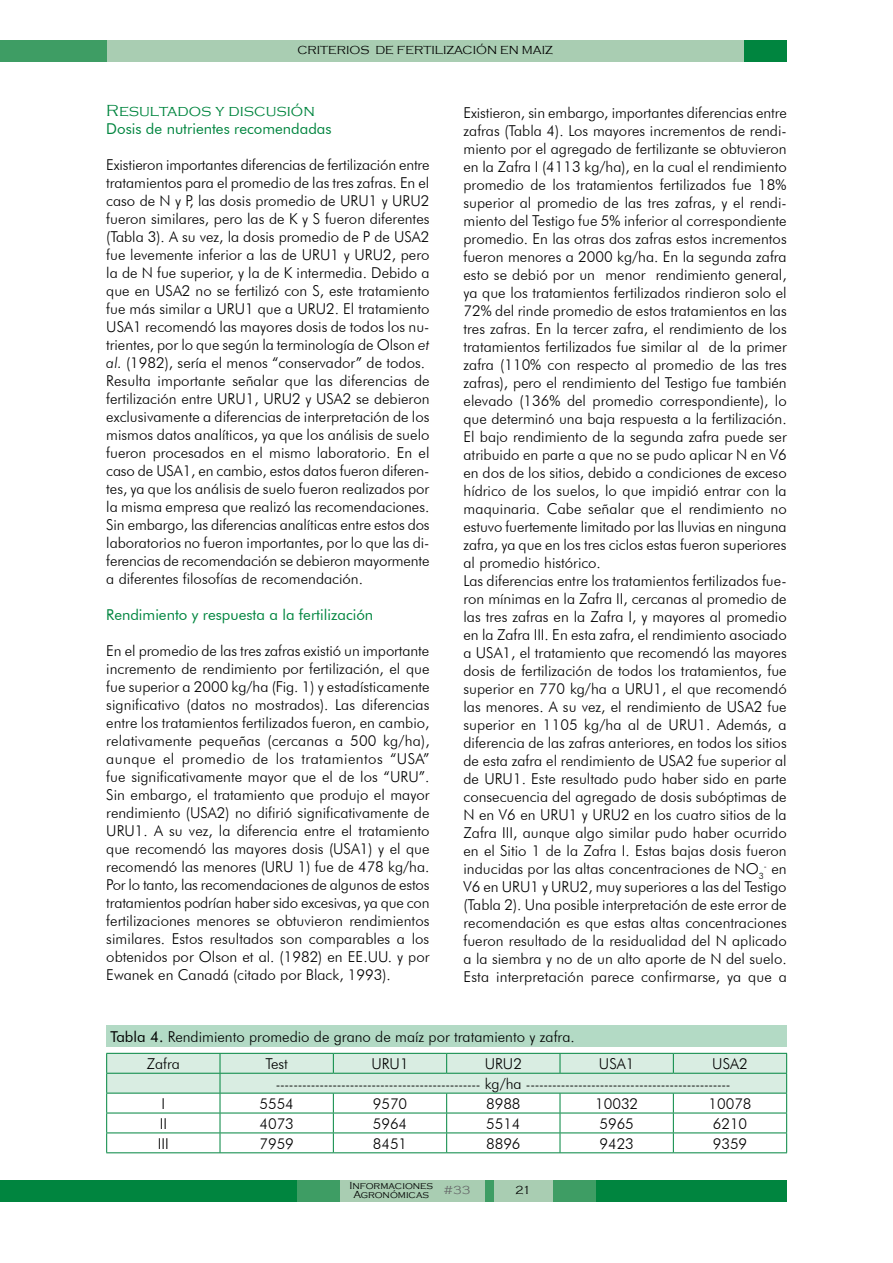
<style>
.page{position:relative;width:893px;height:1263px;background:#fff}
.page>*{position:absolute;margin:0;border:0;box-sizing:border-box;transform-origin:0 0}
.t1{font:300 16.5px "Copperplate Gothic";color:#00853f}
.t2{font:300 15px/18px "Futura BT";color:#000}
.t3{font:15px "Futura BT";color:#00853f}
.t4{font:300 13.5px "Futura BT";color:#000}
.t5{font:300 12px "Copperplate Gothic";color:#000}
.t6{font:300 10.5px/9px "Copperplate Gothic";color:#000}
.s1{font-style:italic}
.s2{font-weight:400}
.s3{font-size:15px}
</style>
<div class="page">
<div style="left:0;top:1180px;width:787px;height:21px;background:#00853f"></div>
<div style="left:0;top:40px;width:787px;height:22px;background:#a9cdb2"></div>
<div style="left:744px;top:40px;width:43px;height:22px;background:#00853f"></div>
<div style="left:0;top:40px;width:106px;height:22px;background:#3e9d64"></div>
<div style="left:298px;top:1180px;width:42px;height:21px;background:#3e9d64"></div>
<div style="left:553px;top:1180px;width:42px;height:21px;background:#3e9d64"></div>
<div style="left:340px;top:1180px;width:213px;height:21px;background:#a9cdb2"></div>
<div style="left:485px;top:1180px;width:8px;height:21px;background:#3e9d64"></div>
<div style="left:106px;top:1025px;width:681px;height:21px;background:#b3dac5"></div>
<svg style="left:106px;top:1053px;width:681px;height:99px"></svg>
<hr style="left:106px;top:1152px;width:114px;height:1px;background:#00853f">
<hr style="left:220px;top:1152px;width:113px;height:1px;background:#00853f">
<hr style="left:333px;top:1152px;width:114px;height:1px;background:#00853f">
<hr style="left:447px;top:1152px;width:113px;height:1px;background:#00853f">
<hr style="left:560px;top:1152px;width:113px;height:1px;background:#00853f">
<hr style="left:673px;top:1152px;width:114px;height:1px;background:#00853f">
<p class="t5" style="left:297px;top:44px;width:257px">CRITERIOS DE FERTILIZACIÓN EN MAIZ</p>
<p class="t1" style="left:106px;top:101px;width:210px">Resultados y discusión</p>
<p class="t3" style="left:106px;top:119px;width:227px">Dosis de nutrientes recomendadas</p>
<p class="t2" style="left:106px;top:155px;width:325px">Existieron importantes diferencias de fertilización entre tratamientos para el promedio de las tres zafras. En el caso de N y P, las dosis promedio de URU1 y URU2 fueron similares, pero las de K y S fueron diferentes (Tabla 3). A su vez, la dosis promedio de P de USA2 fue levemente inferior a las de URU1 y URU2, pero la de N fue superior, y la de K intermedia. Debido a que en USA2 no se fertilizó con S, este tratamiento fue más similar a URU1 que a URU2. El tratamiento USA1 recomendó las mayores dosis de todos los nu&shy;trientes, por lo que según la terminología de Olson <span class="s1">et al.</span> (1982), sería el menos “conservador” de todos.<br>Resulta importante señalar que las diferencias de fertilización entre URU1, URU2 y USA2 se debieron exclusivamente a diferencias de interpretación de los mismos datos analíticos, ya que los análisis de suelo fueron procesados en el mismo laboratorio. En el caso de USA1, en cambio, estos datos fueron diferen&shy;tes, ya que los análisis de suelo fueron realizados por la misma empresa que realizó las recomendaciones.<br>Sin embargo, las diferencias analíticas entre estos dos laboratorios no fueron importantes, por lo que las di&shy;ferencias de recomendación se debieron mayormente a diferentes filosofías de recomendación.</p>
<p class="t3" style="left:106px;top:605px;width:268px">Rendimiento y respuesta a la fertilización</p>
<p class="t2" style="left:106px;top:641px;width:325px;text-align:justify">En el promedio de las tres zafras existió un importante incremento de rendimiento por fertilización, el que fue superior a 2000 kg/ha (Fig. 1) y estadísticamente significativo (datos no mostrados). Las diferencias entre los tratamientos fertilizados fueron, en cambio, relativamente pequeñas (cercanas a 500 kg/ha), aunque el promedio de los tratamientos “USA” fue significativamente mayor que el de los “URU”.<br>Sin embargo, el tratamiento que produjo el mayor rendimiento (USA2) no difirió significativamente de URU1. A su vez, la diferencia entre el tratamiento que recomendó las mayores dosis (USA1) y el que recomendó las menores (URU 1) fue de 478 kg/ha.<br>Por lo tanto, las recomendaciones de algunos de estos tratamientos podrían haber sido excesivas, ya que con fertilizaciones menores se obtuvieron rendimientos similares. Estos resultados son comparables a los obtenidos por Olson et al. (1982) en EE.UU. y por Ewanek en Canadá (citado por Black, 1993).</p>
<p class="t2" style="left:463px;top:103px;width:325px">Existieron, sin embargo, importantes diferencias entre zafras (Tabla 4). Los mayores incrementos de rendi&shy;miento por el agregado de fertilizante se obtuvieron en la Zafra I (4113 kg/ha), en la cual el rendimiento promedio de los tratamientos fertilizados fue 18% superior al promedio de las tres zafras, y el rendi&shy;miento del Testigo fue 5% inferior al correspondiente promedio. En las otras dos zafras estos incrementos fueron menores a 2000 kg/ha. En la segunda zafra esto se debió por un menor rendimiento general, ya que los tratamientos fertilizados rindieron solo el 72% del rinde promedio de estos tratamientos en las tres zafras. En la tercer zafra, el rendimiento de los tratamientos fertilizados fue similar al de la primer zafra (110% con respecto al promedio de las tres zafras), pero el rendimiento del Testigo fue también elevado (136% del promedio correspondiente), lo que determinó una baja respuesta a la fertilización.<br>El bajo rendimiento de la segunda zafra puede ser atribuido en parte a que no se pudo aplicar N en V6 en dos de los sitios, debido a condiciones de exceso hídrico de los suelos, lo que impidió entrar con la maquinaria. Cabe señalar que el rendimiento no estuvo fuertemente limitado por las lluvias en ninguna zafra, ya que en los tres ciclos estas fueron superiores al promedio histórico.<br>Las diferencias entre los tratamientos fertilizados fue&shy;ron mínimas en la Zafra II, cercanas al promedio de las tres zafras en la Zafra I, y mayores al promedio en la Zafra III. En esta zafra, el rendimiento asociado a USA1, el tratamiento que recomendó las mayores dosis de fertilización de todos los tratamientos, fue superior en 770 kg/ha a URU1, el que recomendó las menores. A su vez, el rendimiento de USA2 fue superior en 1105 kg/ha al de URU1. Además, a diferencia de las zafras anteriores, en todos los sitios de esta zafra el rendimiento de USA2 fue superior al de URU1. Este resultado pudo haber sido en parte consecuencia del agregado de dosis subóptimas de N en V6 en URU1 y URU2 en los cuatro sitios de la Zafra III, aunque algo similar pudo haber ocurrido en el Sitio 1 de la Zafra I. Estas bajas dosis fueron inducidas por las altas concentraciones de NO<sub>3</sub><sup>-</sup> en V6 en URU1 y URU2, muy superiores a las del Testigo (Tabla 2). Una posible interpretación de este error de recomendación es que estas altas concentraciones fueron resultado de la residualidad del N aplicado a la siembra y no de un alto aporte de N del suelo.<br>Esta interpretación parece confirmarse, ya que a</p>
<p class="t2" style="left:147px;top:1022px;width:430px;line-height:27.3px;text-indent:-36px"><span class="s2">Tabla 4.</span> Rendimiento promedio de grano de maíz por tratamiento y zafra.<br>Zafra</p>
<p class="t2" style="left:265px;top:1054px;width:24px">Test</p>
<p class="t2" style="left:371px;top:1054px;width:39px">URU1</p>
<p class="t2" style="left:485px;top:1054px;width:39px">URU2</p>
<p class="t2" style="left:599px;top:1054px;width:37px">USA1</p>
<p class="t2" style="left:712px;top:1054px;width:37px">USA2</p>
<p class="t4" style="left:276px;top:1076px;width:456px">----------------------------------------------- <span class="s3">kg/ha</span> -----------------------------------------------</p>
<p class="t2" style="left:162px;top:1094px;width:5px">I</p>
<p class="t2" style="left:259px;top:1094px;width:36px">5554</p>
<p class="t2" style="left:373px;top:1094px;width:36px">9570</p>
<p class="t2" style="left:486px;top:1094px;width:36px">8988</p>
<p class="t2" style="left:595px;top:1094px;width:45px">10032</p>
<p class="t2" style="left:708px;top:1094px;width:45px">10078</p>
<p class="t2" style="left:160px;top:1114px;width:9px">II</p>
<p class="t2" style="left:259px;top:1114px;width:36px">4073</p>
<p class="t2" style="left:373px;top:1114px;width:36px">5964</p>
<p class="t2" style="left:486px;top:1114px;width:36px">5514</p>
<p class="t2" style="left:599px;top:1114px;width:36px">5965</p>
<p class="t2" style="left:713px;top:1114px;width:36px">6210</p>
<p class="t2" style="left:158px;top:1134px;width:12px">III</p>
<p class="t2" style="left:259px;top:1134px;width:36px">7959</p>
<p class="t2" style="left:373px;top:1134px;width:36px">8451</p>
<p class="t2" style="left:486px;top:1134px;width:36px">8896</p>
<p class="t2" style="left:599px;top:1134px;width:36px">9423</p>
<p class="t2" style="left:713px;top:1134px;width:36px">9359</p>
<p class="t6" style="left:353px;top:1181px;width:118px;text-indent:-4px">Informaciones<br>Agronómicas <sup>#33</sup></p>
<p class="t5" style="left:515px;top:1184px;width:17px">21</p>
</div>
